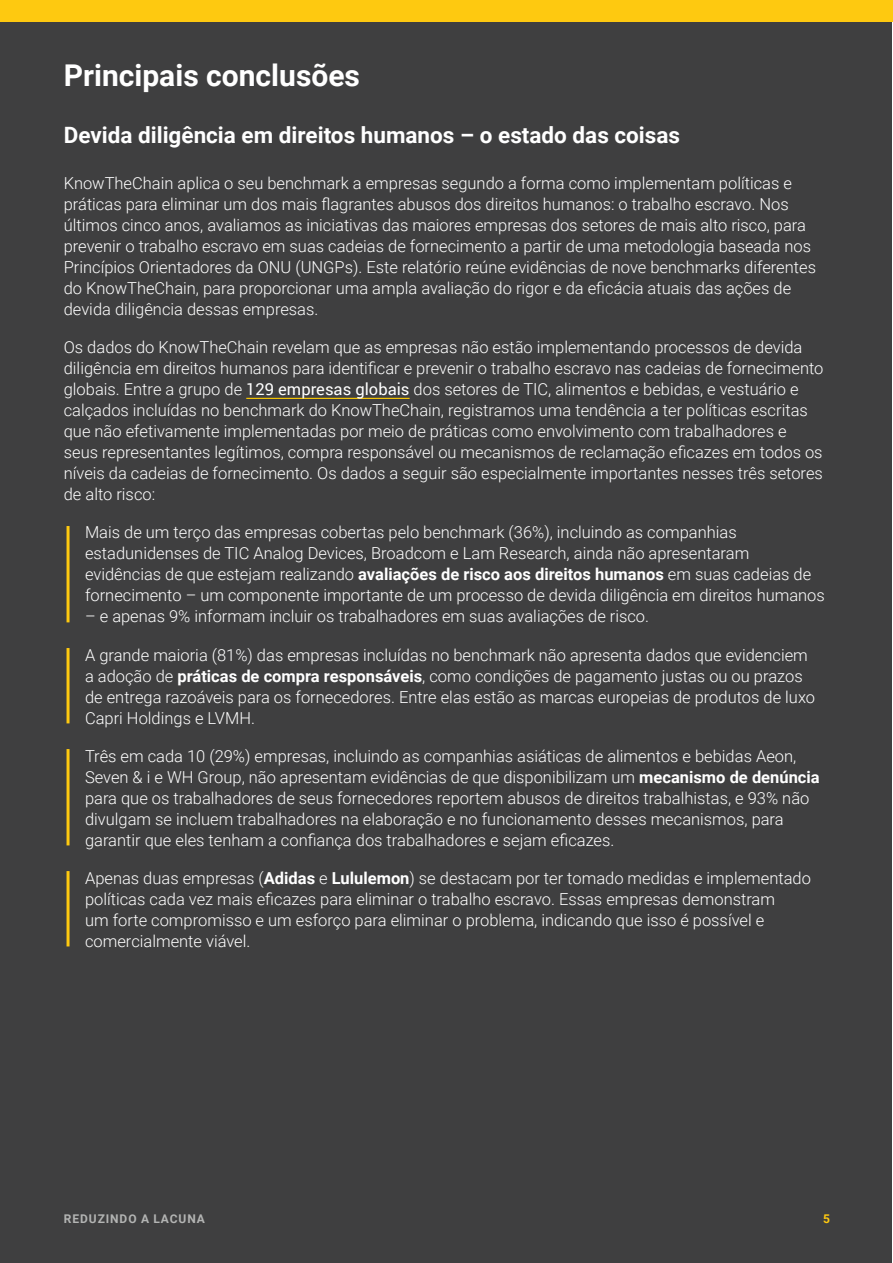
<style>
.page{position:relative;width:893px;height:1263px;background:#fff}
.page>*{position:absolute;margin:0;border:0;box-sizing:border-box;transform-origin:0 0}
.t1{font:700 30px "Roboto";color:#fff}
.t2{font:700 22.5px "Roboto";color:#fff}
.t3{font:300 16.5px/21px "Roboto";color:#fff}
.t4{font:700 12px "Roboto";letter-spacing:.075em;color:#b3b4b3}
.t5{font:700 12px "Roboto";color:#fec910}
.s1{font-weight:400}
.s2{font-weight:700}
</style>
<div class="page">
<div style="left:1px;top:1px;width:891px;height:1261px;background:#3f3f40"></div>
<div style="left:0;top:0;width:893px;height:21px;background:#fec910"></div>
<hr style="left:246px;top:398px;width:164px;height:1px;background:#fc0">
<hr style="left:67px;top:526px;width:3px;height:96px;background:#fec910">
<hr style="left:67px;top:648px;width:3px;height:75px;background:#fec910">
<hr style="left:67px;top:749px;width:3px;height:96px;background:#fec910">
<hr style="left:67px;top:871px;width:3px;height:75px;background:#fec910">
<h1 class="t1" style="left:64px;top:55px;width:298px">Principais conclusões</h1>
<h2 class="t2" style="left:64px;top:119px;width:618px">Devida diligência em direitos humanos – o estado das coisas</h2>
<p class="t3" style="left:64px;top:172px;width:754px">KnowTheChain aplica o seu benchmark a empresas segundo a forma como implementam políticas e práticas para eliminar um dos mais flagrantes abusos dos direitos humanos: o trabalho escravo. Nos últimos cinco anos, avaliamos as iniciativas das maiores empresas dos setores de mais alto risco, para prevenir o trabalho escravo em suas cadeias de fornecimento a partir de uma metodologia baseada nos Princípios Orientadores da ONU (UNGPs). Este relatório reúne evidências de nove benchmarks diferentes do KnowTheChain, para proporcionar uma ampla avaliação do rigor e da eficácia atuais das ações de devida diligência dessas empresas.</p>
<p class="t3" style="left:64px;top:336px;width:761px">Os dados do KnowTheChain revelam que as empresas não estão implementando processos de devida diligência em direitos humanos para identificar e prevenir o trabalho escravo nas cadeias de fornecimento globais. Entre a grupo de <span class="s1">129 empresas globais</span> dos setores de TIC, alimentos e bebidas, e vestuário e calçados incluídas no benchmark do KnowTheChain, registramos uma tendência a ter políticas escritas que não efetivamente implementadas por meio de práticas como envolvimento com trabalhadores e seus representantes legítimos, compra responsável ou mecanismos de reclamação eficazes em todos os níveis da cadeias de fornecimento. Os dados a seguir são especialmente importantes nesses três setores de alto risco:</p>
<p class="t3" style="left:85px;top:521px;width:741px">Mais de um terço das empresas cobertas pelo benchmark (36%), incluindo as companhias estadunidenses de TIC Analog Devices, Broadcom e Lam Research, ainda não apresentaram evidências de que estejam realizando <span class="s2">avaliações de risco aos direitos humanos</span> em suas cadeias de fornecimento – um componente importante de um processo de devida diligência em direitos humanos</p>
<p class="t3" style="left:85px;top:605px;width:566px">– e apenas 9% informam incluir os trabalhadores em suas avaliações de risco.</p>
<p class="t3" style="left:85px;top:643px;width:732px">A grande maioria (81%) das empresas incluídas no benchmark não apresenta dados que evidenciem a adoção de <span class="s2">práticas de compra responsáveis</span>, como condições de pagamento justas ou ou prazos de entrega razoáveis para os fornecedores. Entre elas estão as marcas europeias de produtos de luxo Capri Holdings e LVMH.</p>
<p class="t3" style="left:85px;top:744px;width:736px">Três em cada 10 (29%) empresas, incluindo as companhias asiáticas de alimentos e bebidas Aeon, Seven &amp; i e WH Group, não apresentam evidências de que disponibilizam um <span class="s2">mecanismo de denúncia </span>para que os trabalhadores de seus fornecedores reportem abusos de direitos trabalhistas, e 93% não divulgam se incluem trabalhadores na elaboração e no funcionamento desses mecanismos, para garantir que eles tenham a confiança dos trabalhadores e sejam eficazes.</p>
<p class="t3" style="left:85px;top:867px;width:727px">Apenas duas empresas (<span class="s2">Adidas</span> e <span class="s2">Lululemon</span>) se destacam por ter tomado medidas e implementado políticas cada vez mais eficazes para eliminar o trabalho escravo. Essas empresas demonstram<br>um forte compromisso e um esforço para eliminar o problema, indicando que isso é possível e comercialmente viável.</p>
<p class="t4" style="left:64px;top:1210px;width:142px">REDUZINDO A LACUNA</p>
<p class="t5" style="left:823px;top:1210px;width:8px">5</p>
</div>
